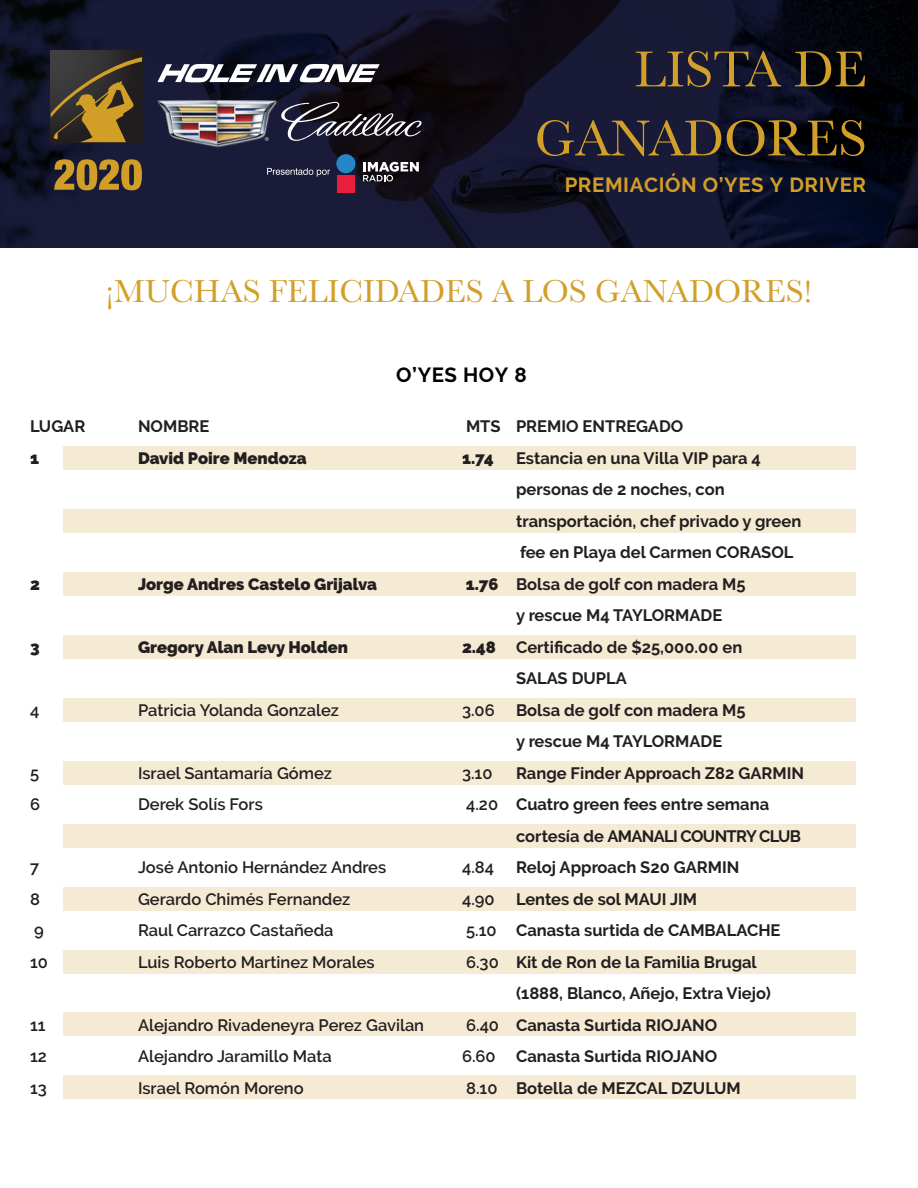
<style>
.page{position:relative;width:918px;height:1188px;background:#fff}
.page>*{position:absolute;margin:0;border:0;box-sizing:border-box;transform-origin:0 0}
.t1{font:52.5px/69px "Baskerville";color:#d2a028;text-align:right}
.t2{font:33px "Baskerville";color:#d2a028}
.t3{font:700 20.4px "Raleway";letter-spacing:.03em;color:#d19e28}
.t4{font:700 20.4px "Raleway";letter-spacing:.025em;color:#000001}
.t5{font:700 16.5px/31.5px "Raleway";color:#231f20}
.t6{font:600 16.5px "Raleway";color:#231f20}
.t7{font:900 16.5px "Raleway";color:#231f20}
.s1{font-weight:900}
.s2{font-weight:600}
</style>
<div class="page">
<div style="left:63px;top:510px;width:792px;height:23px;background:#f5ebd4"></div>
<div style="left:63px;top:447px;width:792px;height:23px;background:#f5ebd4"></div>
<div style="left:63px;top:573px;width:792px;height:23px;background:#f5ebd4"></div>
<div style="left:63px;top:636px;width:792px;height:23px;background:#f5ebd4"></div>
<div style="left:63px;top:698px;width:792px;height:24px;background:#f5ebd4"></div>
<div style="left:63px;top:761px;width:792px;height:23px;background:#f5ebd4"></div>
<div style="left:63px;top:824px;width:792px;height:23px;background:#f5ebd4"></div>
<div style="left:63px;top:950px;width:792px;height:23px;background:#f5ebd4"></div>
<div style="left:63px;top:887px;width:792px;height:23px;background:#f5ebd4"></div>
<div style="left:63px;top:1013px;width:792px;height:23px;background:#f5ebd4"></div>
<div style="left:63px;top:1076px;width:792px;height:23px;background:#f5ebd4"></div>
<svg style="left:0;top:0;width:918px;height:248px;background:#111227"></svg>
<svg style="left:157px;top:64px;width:223px;height:18px"></svg>
<div style="left:51px;top:51px;width:91px;height:91px;background:linear-gradient(to right,#454547,#231f20)"></div>
<svg style="left:51px;top:57px;width:91px;height:85px;background:#5e4d2b"></svg>
<img style="left:158px;top:146px;width:121px;height:1px">
<img style="left:156px;top:100px;width:123px;height:46px">
<svg style="left:281px;top:102px;width:141px;height:39px;background:#3c3942"></svg>
<svg style="left:265px;top:137px;width:4px;height:4px"></svg>
<svg style="left:267px;top:168px;width:63px;height:9px"></svg>
<svg style="left:363px;top:162px;width:56px;height:20px"></svg>
<div style="left:337px;top:175px;width:17px;height:17px;background:#e8203d"></div>
<div style="left:336px;top:154px;width:19px;height:19px;background:#2587c8;border-radius:50%"></div>
<svg style="left:54px;top:159px;width:88px;height:31px;background:#8d6d2d"></svg>
<h1 class="t1" style="left:535px;top:36px;width:334px">LISTA DE<br>GANADORES</h1>
<p class="t3" style="left:565px;top:173px;width:303px">PREMIACIÓN O’YES Y DRIVER</p>
<h2 class="t2" style="left:106px;top:270px;width:708px">¡MUCHAS FELICIDADES A LOS GANADORES!</h2>
<p class="t4" style="left:396px;top:363px;width:132px">O’YES HOY 8</p>
<p class="t5" style="left:30px;top:411px;width:57px">LUGAR</p>
<p class="t5" style="left:138px;top:411px;width:73px">NOMBRE</p>
<p class="t5" style="left:466px;top:411px;width:219px">MTS PREMIO ENTREGADO</p>
<p class="t7" style="left:30px;top:448px;width:11px">1</p>
<p class="t7" style="left:138px;top:448px;width:170px">David Poire Mendoza</p>
<p class="t7" style="left:462px;top:448px;width:33px">1.74</p>
<p class="t5" style="left:516px;top:442px;width:287px">Estancia en una Villa VIP para 4 personas de 2 noches, con transportación, chef privado y green fee en Playa del Carmen CORASOL</p>
<p class="t7" style="left:30px;top:574px;width:11px">2</p>
<p class="t7" style="left:138px;top:574px;width:240px">Jorge Andres Castelo Grijalva</p>
<p class="t5" style="left:516px;top:568px;width:231px;text-indent:-50px"><span class="s1">1.76</span> Bolsa de golf con madera M5 y rescue M4 TAYLORMADE</p>
<p class="t7" style="left:30px;top:637px;width:11px">3</p>
<p class="t7" style="left:138px;top:637px;width:212px">Gregory Alan Levy Holden</p>
<p class="t5" style="left:516px;top:631px;width:228px;text-indent:-54px"><span class="s1">2.48</span> Certificado de $25,000.00 en<br>SALAS DUPLA</p>
<p class="t6" style="left:30px;top:700px;width:11px">4</p>
<p class="t6" style="left:138px;top:700px;width:202px">Patricia Yolanda Gonzalez</p>
<p class="t6" style="left:462px;top:700px;width:34px">3.06</p>
<p class="t5" style="left:516px;top:694px;width:231px">Bolsa de golf con madera M5 y rescue M4 TAYLORMADE</p>
<p class="t6" style="left:30px;top:763px;width:11px">5</p>
<p class="t6" style="left:138px;top:763px;width:195px">Israel Santamaría Gómez</p>
<p class="t6" style="left:462px;top:763px;width:32px">3.10</p>
<p class="t5" style="left:516px;top:757px;width:290px">Range Finder Approach Z82 GARMIN</p>
<p class="t6" style="left:30px;top:795px;width:12px">6</p>
<p class="t6" style="left:138px;top:795px;width:126px">Derek Solís Fors</p>
<p class="t5" style="left:516px;top:789px;width:286px;text-indent:-50px"><span class="s2">4.20</span> Cuatro green fees entre semana cortesía de AMANALI COUNTRY CLUB</p>
<p class="t6" style="left:30px;top:858px;width:11px">7</p>
<p class="t6" style="left:138px;top:858px;width:250px">José Antonio Hernández Andres</p>
<p class="t6" style="left:462px;top:858px;width:34px">4.84</p>
<p class="t5" style="left:516px;top:852px;width:225px">Reloj Approach S20 GARMIN</p>
<p class="t6" style="left:30px;top:889px;width:11px">8</p>
<p class="t6" style="left:138px;top:889px;width:214px">Gerardo Chimés Fernandez</p>
<p class="t6" style="left:462px;top:889px;width:34px">4.90</p>
<p class="t5" style="left:516px;top:883px;width:183px">Lentes de sol MAUI JIM</p>
<p class="t6" style="left:34px;top:921px;width:11px">9</p>
<p class="t6" style="left:138px;top:921px;width:197px">Raul Carrazco Castañeda</p>
<p class="t5" style="left:466px;top:915px;width:316px"><span class="s2">5.10</span> Canasta surtida de CAMBALACHE</p>
<p class="t6" style="left:30px;top:952px;width:19px">10</p>
<p class="t6" style="left:138px;top:952px;width:238px">Luis Roberto Martinez Morales</p>
<p class="t5" style="left:516px;top:946px;width:256px;text-indent:-50px"><span class="s2">6.30</span> Kit de Ron de la Familia Brugal (1888, Blanco, Añejo, Extra Viejo)</p>
<p class="t6" style="left:30px;top:1015px;width:17px">11</p>
<p class="t6" style="left:138px;top:1015px;width:288px">Alejandro Rivadeneyra Perez Gavilan</p>
<p class="t5" style="left:466px;top:1009px;width:253px"><span class="s2">6.40</span> Canasta Surtida RIOJANO</p>
<p class="t6" style="left:30px;top:1047px;width:18px">12</p>
<p class="t6" style="left:138px;top:1047px;width:195px">Alejandro Jaramillo Mata</p>
<p class="t5" style="left:462px;top:1041px;width:257px"><span class="s2">6.60</span> Canasta Surtida RIOJANO</p>
<p class="t6" style="left:30px;top:1078px;width:18px">13</p>
<p class="t6" style="left:138px;top:1078px;width:167px">Israel Romón Moreno</p>
<p class="t5" style="left:466px;top:1072px;width:276px"><span class="s2">8.10</span> Botella de MEZCAL DZULUM</p>
</div>
